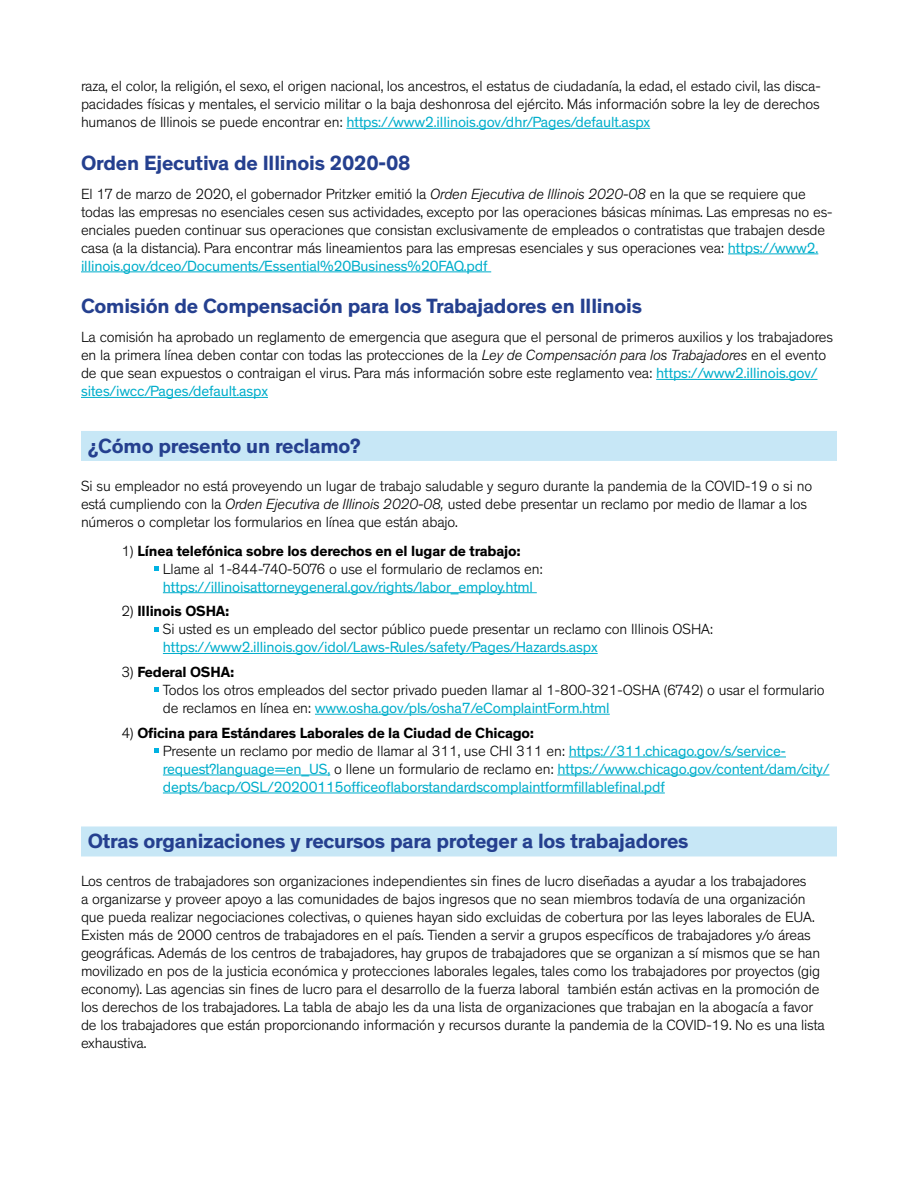
<style>
.page{position:relative;width:918px;height:1188px;background:#fff}
.page>*{position:absolute;margin:0;border:0;box-sizing:border-box;transform-origin:0 0}
.Level_3{font:700 21px "Theinhardt";letter-spacing:-.01em;color:#25408f}
.Non-TOC_Level_2{font:700 21px "Theinhardt";letter-spacing:-.01em;color:#25408f}
.t1{font:300 15px/18px "Theinhardt";letter-spacing:-.01em;color:#000}
.t2{font:15px/18px "Theinhardt";letter-spacing:-.01em;color:#00aecb}
.t3{font:700 15px "Theinhardt";letter-spacing:-.01em;color:#000}
.s1{font-weight:400;color:#00aecb}
.s2{font-style:italic}
.s3{font-weight:300}
.s4{font-weight:300;color:#000}
</style>
<div class="page">
<hr style="left:346px;top:128px;width:304px;height:1px;background:#00aecb">
<hr style="left:728px;top:253px;width:90px;height:1px;background:#00aecb">
<hr style="left:81px;top:271px;width:410px;height:1px;background:#00aecb">
<hr style="left:656px;top:379px;width:162px;height:1px;background:#00aecb">
<hr style="left:81px;top:397px;width:187px;height:1px;background:#00aecb">
<div style="left:81px;top:431px;width:756px;height:30px;background:#c7e7f6"></div>
<hr style="left:163px;top:592px;width:374px;height:1px;background:#00aecb">
<hr style="left:163px;top:653px;width:435px;height:1px;background:#00aecb">
<hr style="left:315px;top:714px;width:295px;height:1px;background:#00aecb">
<hr style="left:569px;top:757px;width:217px;height:1px;background:#00aecb">
<hr style="left:163px;top:775px;width:167px;height:1px;background:#00aecb">
<hr style="left:557px;top:775px;width:272px;height:1px;background:#00aecb">
<hr style="left:163px;top:793px;width:502px;height:1px;background:#00aecb">
<div style="left:81px;top:826px;width:756px;height:30px;background:#c7e7f6"></div>
<svg style="left:154px;top:566px;width:5px;height:5px"></svg>
<svg style="left:154px;top:627px;width:5px;height:4px"></svg>
<svg style="left:154px;top:688px;width:5px;height:4px"></svg>
<svg style="left:154px;top:748px;width:5px;height:5px"></svg>
<p class="t1" style="left:81px;top:77px;width:741px;text-align:justify">raza, el color, la religión, el sexo, el origen nacional, los ancestros, el estatus de ciudadanía, la edad, el estado civil, las disca&shy;pacidades físicas y mentales, el servicio militar o la baja deshonrosa del ejército. Más información sobre la ley de derechos humanos de Illinois se puede encontrar en: <span class="s1">https://www2.illinois.gov/dhr/Pages/default.aspx</span></p>
<p class="Level_3" style="left:81px;top:150px;width:331px">Orden Ejecutiva de Illinois 2020-08</p>
<p class="t1" style="left:81px;top:185px;width:753px">El 17 de marzo de 2020, el gobernador Pritzker emitió la <span class="s2">Orden Ejecutiva de Illinois 2020-08</span> en la que se requiere que todas las empresas no esenciales cesen sus actividades, excepto por las operaciones básicas mínimas. Las empresas no es&shy;enciales pueden continuar sus operaciones que consistan exclusivamente de empleados o contratistas que trabajen desde casa (a la distancia). Para encontrar más lineamientos para las empresas esenciales y sus operaciones vea: <span class="s1">https://www2. illinois.gov/dceo/Documents/Essential%20Business%20FAQ.pdf</span></p>
<p class="Level_3" style="left:81px;top:293px;width:563px">Comisión de Compensación para los Trabajadores en Illinois</p>
<p class="t1" style="left:81px;top:329px;width:753px">La comisión ha aprobado un reglamento de emergencia que asegura que el personal de primeros auxilios y los trabajadores en la primera línea deben contar con todas las protecciones de la <span class="s2">Ley de Compensación para los Trabajadores</span> en el evento de que sean expuestos o contraigan el virus. Para más información sobre este reglamento vea: <span class="s1">https://www2.illinois.gov/ sites/iwcc/Pages/default.aspx</span></p>
<p class="Non-TOC_Level_2" style="left:88px;top:432px;width:275px">¿Cómo presento un reclamo?</p>
<p class="t1" style="left:81px;top:477px;width:733px">Si su empleador no está proveyendo un lugar de trabajo saludable y seguro durante la pandemia de la COVID-19 o si no está cumpliendo con la <span class="s2">Orden Ejecutiva de Illinois 2020-08,</span> usted debe presentar un reclamo por medio de llamar a los números o completar los formularios en línea que están abajo.</p>
<p class="t3" style="left:122px;top:541px;width:401px"><span class="s3">1)</span> Línea telefónica sobre los derechos en el lugar de trabajo:</p>
<p class="t2" style="left:163px;top:560px;width:381px"><span class="s4">Llame al 1-844-740-5076 o use el formulario de reclamos en: </span>https://illinoisattorneygeneral.gov/rights/labor_employ.html</p>
<p class="t3" style="left:122px;top:602px;width:110px"><span class="s3">2)</span> Illinois OSHA:</p>
<p class="t1" style="left:163px;top:621px;width:552px">Si usted es un empleado del sector público puede presentar un reclamo con Illinois OSHA: <span class="s1">https://www2.illinois.gov/idol/Laws-Rules/safety/Pages/Hazards.aspx</span></p>
<p class="t3" style="left:122px;top:663px;width:114px"><span class="s3">3)</span> Federal OSHA:</p>
<p class="t1" style="left:163px;top:681px;width:663px">Todos los otros empleados del sector privado pueden llamar al 1-800-321-OSHA (6742) o usar el formulario de reclamos en línea en: <span class="s1">www.osha.gov/pls/osha7/eComplaintForm.html</span></p>
<p class="t3" style="left:122px;top:723px;width:414px"><span class="s3">4)</span> Oficina para Estándares Laborales de la Ciudad de Chicago:</p>
<p class="t2" style="left:163px;top:742px;width:668px"><span class="s4">Presente un reclamo por medio de llamar al 311, use CHI 311 en:</span> https://311.chicago.gov/s/service&shy;request?language=en_US, <span class="s4">o llene un formulario de reclamo en:</span> https://www.chicago.gov/content/dam/city/ depts/bacp/OSL/20200115officeoflaborstandardscomplaintformfillablefinal.pdf</p>
<p class="Non-TOC_Level_2" style="left:88px;top:828px;width:602px">Otras organizaciones y recursos para proteger a los trabajadores</p>
<p class="t1" style="left:81px;top:873px;width:745px">Los centros de trabajadores son organizaciones independientes sin fines de lucro diseñadas a ayudar a los trabajadores<br>a organizarse y proveer apoyo a las comunidades de bajos ingresos que no sean miembros todavía de una organización que pueda realizar negociaciones colectivas, o quienes hayan sido excluidas de cobertura por las leyes laborales de EUA.<br>Existen más de 2000 centros de trabajadores en el país. Tienden a servir a grupos específicos de trabajadores y/o áreas geográficas. Además de los centros de trabajadores, hay grupos de trabajadores que se organizan a sí mismos que se han movilizado en pos de la justicia económica y protecciones laborales legales, tales como los trabajadores por proyectos (gig economy). Las agencias sin fines de lucro para el desarrollo de la fuerza laboral también están activas en la promoción de los derechos de los trabajadores. La tabla de abajo les da una lista de organizaciones que trabajan en la abogacía a favor de los trabajadores que están proporcionando información y recursos durante la pandemia de la COVID-19. No es una lista exhaustiva.</p>
</div>
